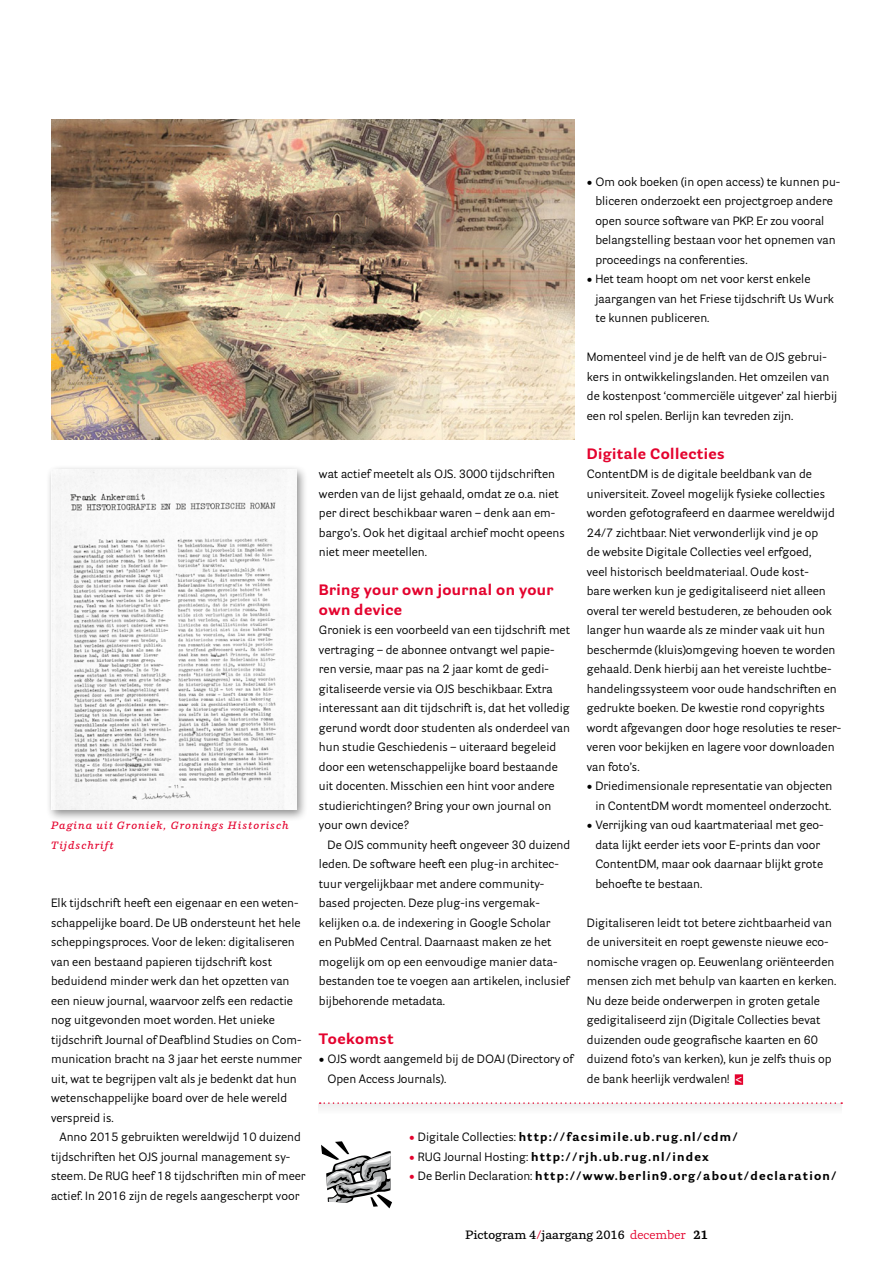
<style>
.page{position:relative;width:893px;height:1263px;background:#fff}
.page>*{position:absolute;margin:0;border:0;box-sizing:border-box;transform-origin:0 0}
.t1{font:700 15px/19.5px "Parry Grotesque";letter-spacing:.025em;color:#e4032e}
.t2{font:12px/19.5px "Parry Grotesque";color:#000}
.t3{font:700 12px "Parry Grotesque";letter-spacing:.1em;color:#000}
.t4{font:600 12px "Parry";color:#000}
.t5{font:italic 600 10.5px/19.5px "Parry";letter-spacing:.1em;color:#e4032e}
.s1{font-family:"Parry";font-weight:600;color:#fff}
.s2{font-weight:400;color:#e4032e}
.s3{font-weight:400}
.s4{color:#e4032e}
.s5{font-weight:700}
</style>
<div class="page">
<svg style="left:321px;top:1141px;width:71px;height:67px"></svg>
<div style="left:319px;top:1103px;width:523px;height:13px;background:#f6f6f6"></div>
<svg style="left:320px;top:1102px;width:522px;height:2px"></svg>
<img style="left:51px;top:119px;width:523px;height:320px">
<div style="left:735px;top:1074px;width:8px;height:11px;background:#e4032e"></div>
<div style="left:46px;top:464px;width:262px;height:357px;background:#000;opacity:.45"></div>
<img style="left:51px;top:470px;width:245px;height:340px">
<p class="t5" style="left:51px;top:816px;width:239px">Pagina uit Groniek, Gronings Historisch<br>Tijdschrift</p>
<p class="t2" style="left:51px;top:893px;width:252px">Elk tijdschrift heeft een eigenaar en een weten&shy;schappelijke board. De UB ondersteunt het hele scheppingsproces. Voor de leken: digitaliseren van een bestaand papieren tijdschrift kost beduidend minder werk dan het opzetten van een nieuw journal, waarvoor zelfs een redactie nog uitgevonden moet worden. Het unieke tijdschrift Journal of Deafblind Studies on Com&shy;munication bracht na 3 jaar het eerste nummer uit, wat te begrijpen valt als je bedenkt dat hun wetenschappelijke board over de hele wereld verspreid is.</p>
<p class="t2" style="left:51px;top:1127px;width:256px;text-indent:9px">Anno 2015 gebruikten wereldwijd 10 duizend tijdschriften het OJS journal management sy&shy;steem. De RUG heef 18 tijdschriften min of meer actief. In 2016 zijn de regels aangescherpt voor</p>
<p class="t2" style="left:319px;top:464px;width:247px">wat actief meetelt als OJS. 3000 tijdschriften werden van de lijst gehaald, omdat ze o.a. niet per direct beschikbaar waren – denk aan em&shy;bargo’s. Ook het digitaal archief mocht opeens niet meer meetellen.</p>
<p class="t1" style="left:319px;top:580px;width:236px">Bring your own journal on your own device</p>
<p class="t2" style="left:319px;top:620px;width:253px">Groniek is een voorbeeld van een tijdschrift met vertraging – de abonnee ontvangt wel papie&shy;ren versie, maar pas na 2 jaar komt de gedi&shy;gitaliseerde versie via OJS beschikbaar. Extra interessant aan dit tijdschrift is, dat het volledig gerund wordt door studenten als onderdeel van hun studie Geschiedenis – uiteraard begeleid door een wetenschappelijke board bestaande uit docenten. Misschien een hint voor andere studierichtingen? Bring your own journal on your own device?</p>
<p class="t2" style="left:319px;top:834px;width:253px;text-indent:9px">De OJS community heeft ongeveer 30 duizend leden. De software heeft een plug-in architec&shy;tuur vergelijkbaar met andere community&shy;based projecten. Deze plug-ins vergemak&shy;kelijken o.a. de indexering in Google Scholar<br>en PubMed Central. Daarnaast maken ze het mogelijk om op een eenvoudige manier data&shy;bestanden toe te voegen aan artikelen, inclusief bijbehorende metadata.</p>
<p class="t1" style="left:319px;top:1028px;width:76px">Toekomst</p>
<p class="t2" style="left:327px;top:1049px;width:247px;text-indent:-9px">• OJS wordt aangemeld bij de DOAJ (Directory of<br>Open Access Journals).</p>
<p class="t2" style="left:595px;top:172px;width:246px;text-indent:-9px">• Om ook boeken (in open access) te kunnen pu&shy;bliceren onderzoekt een projectgroep andere open source software van PKP. Er zou vooral belangstelling bestaan voor het opnemen van proceedings na conferenties.</p>
<p class="t2" style="left:595px;top:269px;width:240px;text-indent:-9px">• Het team hoopt om net voor kerst enkele jaargangen van het Friese tijdschrift Us Wurk te kunnen publiceren.</p>
<p class="t2" style="left:587px;top:347px;width:252px">Momenteel vind je de helft van de OJS gebrui&shy;kers in ontwikkelingslanden. Het omzeilen van de kostenpost ‘commerciële uitgever’ zal hierbij een rol spelen. Berlijn kan tevreden zijn.</p>
<p class="t1" style="left:587px;top:443px;width:139px">Digitale Collecties</p>
<p class="t2" style="left:587px;top:464px;width:256px">ContentDM is de digitale beeldbank van de universiteit. Zoveel mogelijk fysieke collecties worden gefotografeerd en daarmee wereldwijd 24/7 zichtbaar. Niet verwonderlijk vind je op<br>de website Digitale Collecties veel erfgoed,<br>veel historisch beeldmateriaal. Oude kost-<br>bare werken kun je gedigitaliseerd niet alleen overal ter wereld bestuderen, ze behouden ook langer hun waarde als ze minder vaak uit hun beschermde (kluis)omgeving hoeven te worden gehaald. Denk hierbij aan het vereiste luchtbe&shy;handelingssysteem voor oude handschriften en gedrukte boeken. De kwestie rond copyrights wordt afgevangen door hoge resoluties te reser&shy;veren voor bekijken en lagere voor downloaden van foto’s.</p>
<p class="t2" style="left:587px;top:776px;width:247px;text-align:right">• Driedimensionale representatie van objecten in ContentDM wordt momenteel onderzocht.</p>
<p class="t2" style="left:595px;top:815px;width:230px;text-indent:-9px">• Verrijking van oud kaartmateriaal met geo&shy;data lijkt eerder iets voor E-prints dan voor ContentDM, maar ook daarnaar blijkt grote behoefte te bestaan.</p>
<p class="t2" style="left:587px;top:913px;width:251px">Digitaliseren leidt tot betere zichtbaarheid van de universiteit en roept gewenste nieuwe eco&shy;nomische vragen op. Eeuwenlang oriënteerden mensen zich met behulp van kaarten en kerken.<br>Nu deze beide onderwerpen in groten getale gedigitaliseerd zijn (Digitale Collecties bevat duizenden oude geografische kaarten en 60 duizend foto’s van kerken), kun je zelfs thuis op de bank heerlijk verdwalen! <span class="s1">&lt;</span></p>
<p class="t3" style="left:409px;top:1129px;width:330px"><span class="s2">•</span> <span class="s3">Digitale Collecties:</span> http://facsimile.ub.rug.nl/cdm/</p>
<p class="t3" style="left:409px;top:1149px;width:301px"><span class="s2">•</span> <span class="s3">RUG Journal Hosting:</span> http://rjh.ub.rug.nl/index</p>
<p class="t3" style="left:409px;top:1168px;width:429px"><span class="s2">•</span> <span class="s3">De Berlin Declaration:</span> http://www.berlin9.org/about/declaration/</p>
<p class="t4" style="left:465px;top:1227px;width:244px">Pictogram 4<span class="s4">/</span>jaargang 2016 <span class="s2">december</span> <span class="s5">21</span></p>
</div>
